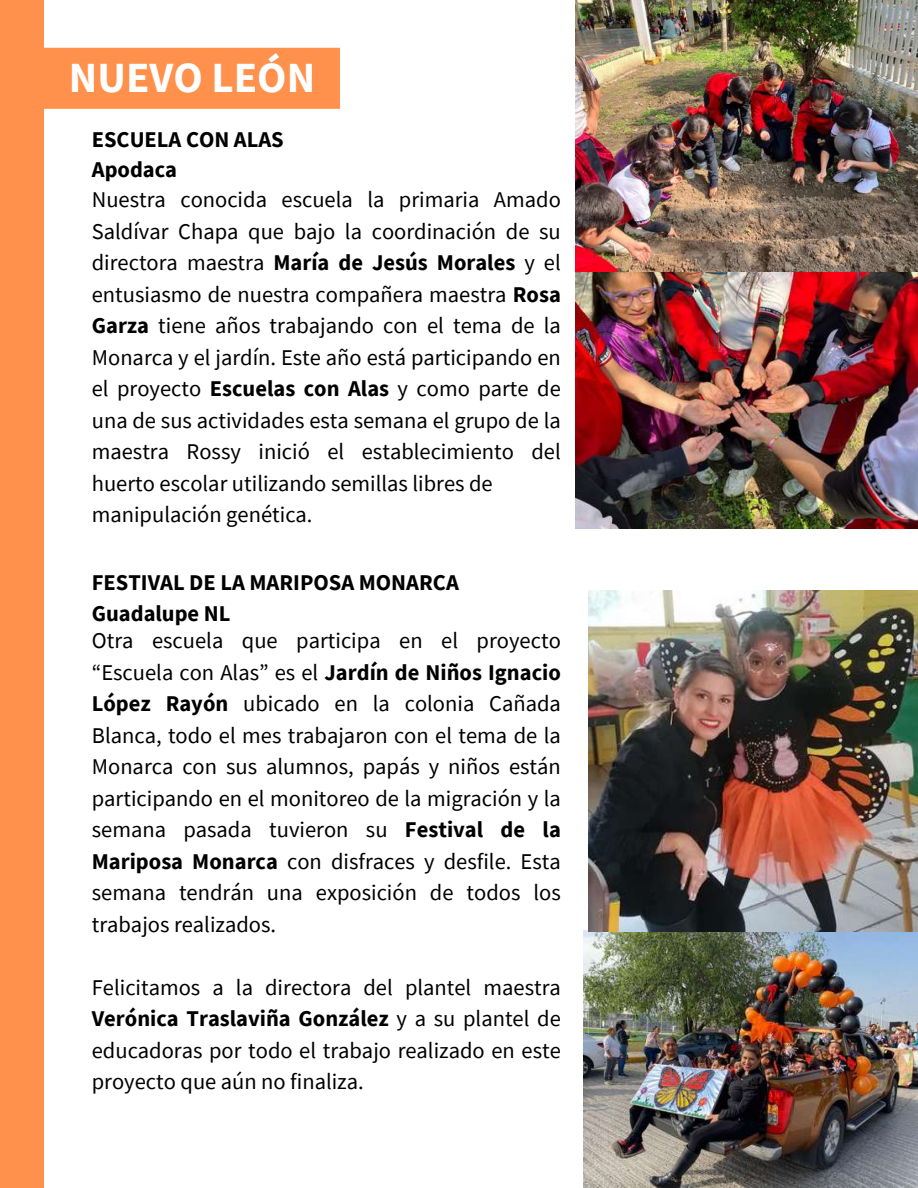
<style>
.page{position:relative;width:918px;height:1188px;background:#fff}
.page>*{position:absolute;margin:0;border:0;box-sizing:border-box;transform-origin:0 0}
.t1{font:700 43.05px "Source Sans Pro";color:#fff}
.t2{font:22.5px/31.5px "Source Sans Pro";color:#000;text-align:justify}
.t3{font:700 22.5px/30.3px "Source Sans Pro";color:#000}
.s1{font-weight:700}
</style>
<div class="page">
<div style="left:0;top:0;width:43px;height:1188px;background:#ff914d"></div>
<div style="left:44px;top:48px;width:295px;height:60px;background:#ff914d"></div>
<img style="left:575px;top:0;width:343px;height:529px">
<img style="left:584px;top:931px;width:334px;height:256px">
<img style="left:588px;top:591px;width:330px;height:340px">
<h1 class="t1" style="left:69px;top:50px;width:248px">NUEVO LEÓN</h1>
<p class="t3" style="left:92px;top:124px;width:194px">ESCUELA CON ALAS<br>Apodaca</p>
<p class="t2" style="left:92px;top:184px;width:471px;text-align:left">Nuestra conocida escuela la primaria Amado Saldívar Chapa que bajo la coordinación de su directora maestra <span class="s1">María de Jesús Morales</span> y el entusiasmo de nuestra compañera maestra <span class="s1">Rosa Garza</span> tiene años trabajando con el tema de la Monarca y el jardín. Este año está participando en el proyecto <span class="s1">Escuelas con Alas</span> y como parte de una de sus actividades esta semana el grupo de la maestra Rossy inició el establecimiento del huerto escolar utilizando semillas libres de manipulación genética.</p>
<p class="t3" style="left:92px;top:566px;width:369px;line-height:31.5px">FESTIVAL DE LA MARIPOSA MONARCA<br>Guadalupe NL</p>
<p class="t2" style="left:92px;top:625px;width:471px">Otra escuela que participa en el proyecto “Escuela con Alas” es el <span class="s1">Jardín de Niños Ignacio López Rayón</span> ubicado en la colonia Cañada Blanca, todo el mes trabajaron con el tema de la Monarca con sus alumnos, papás y niños están participando en el monitoreo de la migración y la semana pasada tuvieron su <span class="s1">Festival de la Mariposa Monarca</span> con disfraces y desfile. Esta semana tendrán una exposición de todos los trabajos realizados.</p>
<p class="t2" style="left:92px;top:971px;width:471px">Felicitamos a la directora del plantel maestra <span class="s1">Verónica Traslaviña González</span> y a su plantel de educadoras por todo el trabajo realizado en este proyecto que aún no finaliza.</p>
</div>
